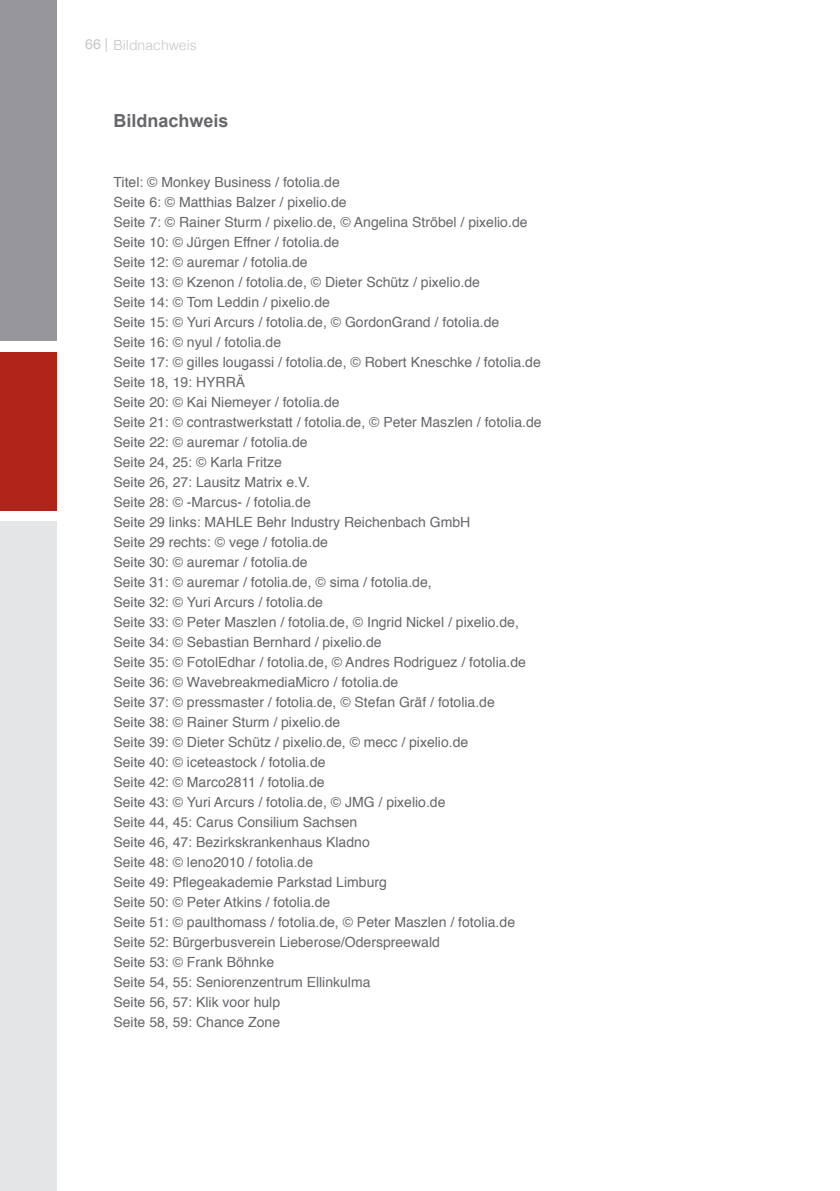
<style>
.page{position:relative;width:840px;height:1191px;background:#fff}
.page>*{position:absolute;margin:0;border:0;box-sizing:border-box;transform-origin:0 0}
.t1{font:700 18px "Arial";color:#67666b}
.t2{font:14px/20px "Helvetica";color:#67666b}
.t3{font:300 14px "Helvetica";color:#c3c5c7}
.s1{font-family:"Helvetica Neue";font-weight:400}
</style>
<div class="page">
<div style="left:0;top:351px;width:57px;height:159px;background:#b0241a"></div>
<div style="left:0;top:0;width:57px;height:340px;background:#97979b"></div>
<div style="left:0;top:522px;width:57px;height:669px;background:#e3e5e6"></div>
<p class="t3" style="left:85px;top:39px;width:113px"><span class="s1">66 |</span> Bildnachweis</p>
<p class="t1" style="left:113px;top:110px;width:117px">Bildnachweis</p>
<p class="t2" style="left:113px;top:173px;width:429px">Titel: © Monkey Business / fotolia.de<br>Seite 6: © Matthias Balzer / pixelio.de<br>Seite 7: © Rainer Sturm / pixelio.de, © Angelina Ströbel / pixelio.de Seite 10: © Jürgen Effner / fotolia.de<br>Seite 12: © auremar / fotolia.de<br>Seite 13: © Kzenon / fotolia.de, © Dieter Schütz / pixelio.de<br>Seite 14: © Tom Leddin / pixelio.de<br>Seite 15: © Yuri Arcurs / fotolia.de, © GordonGrand / fotolia.de<br>Seite 16: © nyul / fotolia.de<br>Seite 17: © gilles lougassi / fotolia.de, © Robert Kneschke / fotolia.de Seite 18, 19: HYRRÄ<br>Seite 20: © Kai Niemeyer / fotolia.de<br>Seite 21: © contrastwerkstatt / fotolia.de, © Peter Maszlen / fotolia.de Seite 22: © auremar / fotolia.de<br>Seite 24, 25: © Karla Fritze<br>Seite 26, 27: Lausitz Matrix e.V.<br>Seite 28: © -Marcus- / fotolia.de<br>Seite 29 links: MAHLE Behr Industry Reichenbach GmbH<br>Seite 29 rechts: © vege / fotolia.de<br>Seite 30: © auremar / fotolia.de<br>Seite 31: © auremar / fotolia.de, © sima / fotolia.de,<br>Seite 32: © Yuri Arcurs / fotolia.de<br>Seite 33: © Peter Maszlen / fotolia.de, © Ingrid Nickel / pixelio.de, Seite 34: © Sebastian Bernhard / pixelio.de<br>Seite 35: © FotolEdhar / fotolia.de, © Andres Rodriguez / fotolia.de Seite 36: © WavebreakmediaMicro / fotolia.de<br>Seite 37: © pressmaster / fotolia.de, © Stefan Gräf / fotolia.de<br>Seite 38: © Rainer Sturm / pixelio.de<br>Seite 39: © Dieter Schütz / pixelio.de, © mecc / pixelio.de<br>Seite 40: © iceteastock / fotolia.de<br>Seite 42: © Marco2811 / fotolia.de<br>Seite 43: © Yuri Arcurs / fotolia.de, © JMG / pixelio.de<br>Seite 44, 45: Carus Consilium Sachsen<br>Seite 46, 47: Bezirkskrankenhaus Kladno<br>Seite 48: © leno2010 / fotolia.de<br>Seite 49: Pflegeakademie Parkstad Limburg<br>Seite 50: © Peter Atkins / fotolia.de<br>Seite 51: © paulthomass / fotolia.de, © Peter Maszlen / fotolia.de Seite 52: Bürgerbusverein Lieberose/Oderspreewald<br>Seite 53: © Frank Böhnke<br>Seite 54, 55: Seniorenzentrum Ellinkulma<br>Seite 56, 57: Klik voor hulp<br>Seite 58, 59: Chance Zone</p>
</div>
